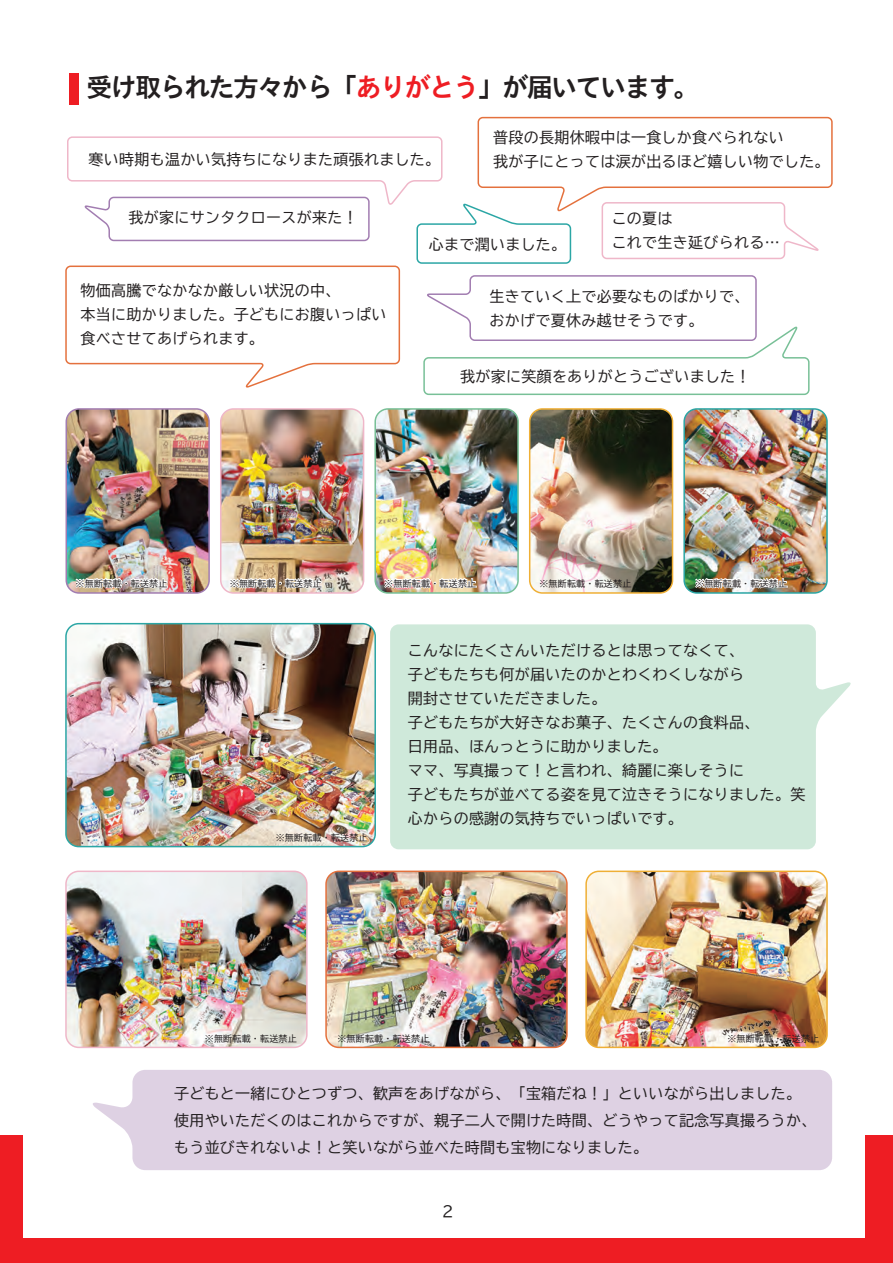
<style>
.page{position:relative;width:893px;height:1263px;background:#fff}
.page>*{position:absolute;margin:0;border:0;box-sizing:border-box;transform-origin:0 0}
.t1{font:26.55px "TB Go Std B";letter-spacing:-.08em;color:#231f20}
.t2{font:15px/24px "TBUD Go Std";letter-spacing:.02em;color:#231f20}
.t3{font:9px "TBUD Go Std";letter-spacing:.025em;color:#231f20}
.s1{color:#ee1d23}
</style>
<div class="page">
<hr style="left:0;top:1135px;width:2px;height:128px;background:#ee1d23">
<div style="left:2px;top:1135px;width:891px;height:128px;background:#ee1d23"></div>
<div style="left:23px;top:43px;width:841px;height:1194px;background:#fff"></div>
<div style="left:69px;top:73px;width:9px;height:32px;background:#ee1d23"></div>
<img style="left:66px;top:409px;width:141px;height:184px">
<img style="left:223px;top:411px;width:141px;height:180px">
<img style="left:377px;top:411px;width:139px;height:180px">
<img style="left:532px;top:409px;width:140px;height:182px">
<img style="left:686px;top:411px;width:139px;height:180px">
<img style="left:68px;top:873px;width:237px;height:172px">
<img style="left:328px;top:873px;width:237px;height:174px">
<img style="left:588px;top:873px;width:237px;height:174px">
<img style="left:66px;top:624px;width:309px;height:222px">
<svg style="left:65px;top:116px;width:768px;height:280px"></svg>
<div style="left:65px;top:870px;width:243px;height:178px;border:2px solid #efb7c9;border-radius:13px"></div>
<div style="left:325px;top:870px;width:243px;height:178px;border:2px solid #e4713d;border-radius:13px"></div>
<div style="left:585px;top:870px;width:243px;height:178px;border:2px solid #efaf35;border-radius:13px"></div>
<div style="left:65px;top:623px;width:311px;height:224px;border:2px solid #2ba6a5;border-radius:13px"></div>
<div style="left:66px;top:408px;width:144px;height:186px;border:2px solid #a27db1;border-radius:13px"></div>
<div style="left:220px;top:408px;width:144px;height:186px;border:2px solid #efb7c9;border-radius:13px"></div>
<div style="left:374px;top:408px;width:145px;height:186px;border:2px solid #78c097;border-radius:13px"></div>
<div style="left:529px;top:408px;width:144px;height:186px;border:2px solid #efaf35;border-radius:13px"></div>
<div style="left:683px;top:408px;width:145px;height:186px;border:2px solid #2ba6a5;border-radius:13px"></div>
<svg style="left:383px;top:574px;width:94px;height:16px"></svg>
<svg style="left:694px;top:574px;width:94px;height:16px"></svg>
<svg style="left:228px;top:574px;width:95px;height:16px"></svg>
<svg style="left:74px;top:574px;width:95px;height:16px"></svg>
<svg style="left:390px;top:624px;width:461px;height:225px;fill:#cfe9da"></svg>
<div style="left:93px;top:1070px;width:739px;height:100px;background:#ded1e3"></div>
<h1 class="t1" style="left:86px;top:64px;width:615px">受け取られた方々から「<span class="s1">ありがとう</span>」が届いています。</h1>
<p class="t2" style="left:89px;top:147px;width:353px">寒い時期も温かい気持ちになりまた頑張れました。</p>
<p class="t2" style="left:129px;top:205px;width:231px">我が家にサンタクロースが来た！</p>
<p class="t2" style="left:493px;top:125px;width:338px">普段の長期休暇中は一食しか食べられない<br>我が子にとっては涙が出るほど嬉しい物でした。</p>
<p class="t2" style="left:612px;top:206px;width:62px">この夏は</p>
<p class="t2" style="left:81px;top:279px;width:307px">物価高騰でなかなか厳しい状況の中、<br>本当に助かりました。子どもにお腹いっぱい食べさせてあげられます。</p>
<p class="t2" style="left:429px;top:232px;width:139px">心まで潤いました。</p>
<p class="t2" style="left:612px;top:230px;width:169px">これで生き延びられる…</p>
<p class="t2" style="left:490px;top:284px;width:261px">生きていく上で必要なものばかりで、おかげで夏休み越せそうです。</p>
<p class="t2" style="left:460px;top:364px;width:292px">我が家に笑顔をありがとうございました！</p>
<p class="t3" style="left:76px;top:576px;width:93px">※無断転載・転送禁止</p>
<p class="t3" style="left:230px;top:576px;width:93px">※無断転載・転送禁止</p>
<p class="t3" style="left:384px;top:576px;width:93px">※無断転載・転送禁止</p>
<p class="t3" style="left:695px;top:576px;width:93px">※無断転載・転送禁止</p>
<p class="t3" style="left:539px;top:576px;width:93px">※無断転載・転送禁止</p>
<p class="t3" style="left:276px;top:830px;width:93px">※無断転載・転送禁止</p>
<p class="t2" style="left:408px;top:639px;width:399px">こんなにたくさんいただけるとは思ってなくて、<br>子どもたちも何が届いたのかとわくわくしながら<br>開封させていただきました。<br>子どもたちが大好きなお菓子、たくさんの食料品、<br>日用品、ほんっとうに助かりました。<br>ママ、写真撮って！と言われ、綺麗に楽しそうに<br>子どもたちが並べてる姿を見て泣きそうになりました。笑心からの感謝の気持ちでいっぱいです。</p>
<p class="t3" style="left:205px;top:1031px;width:93px">※無断転載・転送禁止</p>
<p class="t3" style="left:337px;top:1031px;width:93px">※無断転載・転送禁止</p>
<p class="t3" style="left:727px;top:1031px;width:93px">※無断転載・転送禁止</p>
<p class="t2" style="left:174px;top:1079px;width:644px;line-height:27px">子どもと一緒にひとつずつ、歓声をあげながら、「宝箱だね！」といいながら出しました。使用やいただくのはこれからですが、親子二人で開けた時間、どうやって記念写真撮ろうか、もう並びきれないよ！と笑いながら並べた時間も宝物になりました。</p>
<p class="t2" style="left:442px;top:1199px;width:13px">2</p>
</div>
